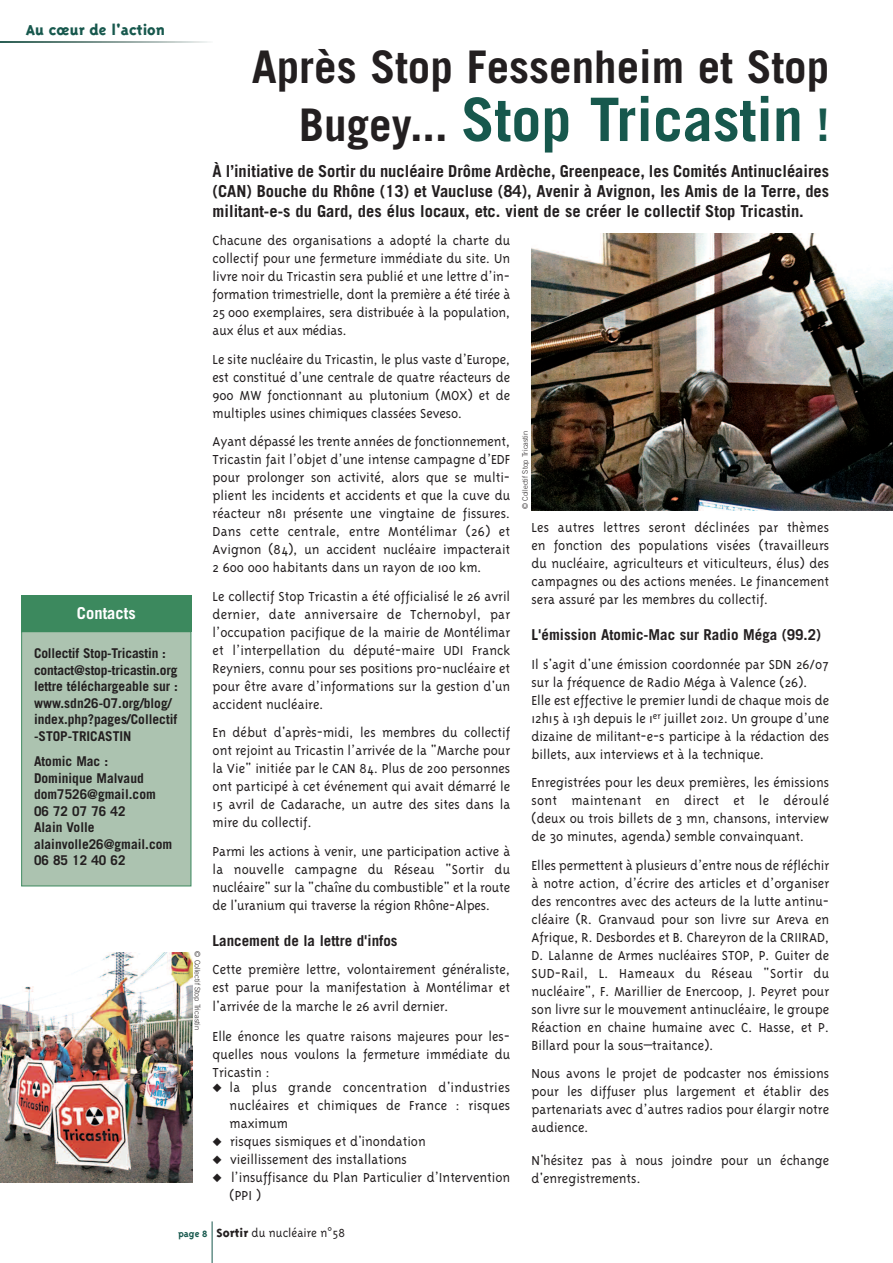
<style>
.page{position:relative;width:893px;height:1263px;background:#fff}
.page>*{position:absolute;margin:0;border:0;box-sizing:border-box;transform-origin:0 0}
.t1{font:700 60px "Trade Gothic LT Std";color:#17584d}
.t2{font:700 45px "Trade Gothic LT Std";color:#231f20}
.t3{font:700 16.5px/19.8px "Trade Gothic LT Std";color:#231f20;text-align:justify}
.t4{font:800 16.5px "Triplex";color:#17584d}
.t5{font:700 16.5px "Trade Gothic LT Std";color:#fff}
.t6{font:300 15px/18px "Triplex";color:#231f20;text-align:justify}
.t7{font:700 15px "Trade Gothic LT Std";color:#231f20}
.t8{font:700 13.5px/16.5px "Trade Gothic LT Std";color:#231f20}
.t9{font:300 13.5px "Triplex";color:#231f20}
.t10{font:300 7.5px "Trade Gothic LT Std";color:#231f20}
.s1{font-size:45px;color:#231f20}
.s2{font-size:45px}
.s3{font-weight:700;font-size:10.5px;color:#17584d}
.s4{font-weight:800}
.s5{font-family:"Arial Narrow";font-weight:400}
</style>
<div class="page">
<svg style="left:0;top:41px;width:208px;height:2px"></svg>
<hr style="left:212px;top:1221px;width:1px;height:42px;background:#17584d">
<div style="left:22px;top:632px;width:169px;height:253px;background:#acc3b0"></div>
<div style="left:21px;top:631px;width:170px;height:255px;border:1px solid #3c895e"></div>
<div style="left:21px;top:595px;width:170px;height:37px;background:#3c895e"></div>
<img style="left:531px;top:234px;width:362px;height:276px">
<img style="left:0;top:952px;width:192px;height:231px">
<p class="t4" style="left:26px;top:20px;width:141px">Au cœur de l'action</p>
<p class="t5" style="left:77px;top:607px;width:60px">Contacts</p>
<p class="t8" style="left:34px;top:646px;width:145px">Collectif Stop-Tricastin : contact@stop-tricastin.org lettre téléchargeable sur : www.sdn26-07.org/blog/ index.php?pages/Collectif -STOP-TRICASTIN</p>
<p class="t8" style="left:34px;top:754px;width:140px">Atomic Mac :<br>Dominique Malvaud dom7526@gmail.com<br>06 72 07 76 42<br>Alain Volle alainvolle26@gmail.com<br>06 85 12 40 62</p>
<p class="t10" style="left:200px;top:951px;width:80px;rotate:90deg">© Collectif Stop Tricastin</p>
<h2 class="t2" style="left:252px;top:50px;width:579px">Après Stop Fessenheim et Stop</h2>
<h1 class="t1" style="left:299px;top:98px;width:531px"><span class="s1">Bugey...</span> Stop Tricastin <span class="s2">!</span></h1>
<p class="t3" style="left:213px;top:163px;width:618px">À l’initiative de Sortir du nucléaire Drôme Ardèche, Greenpeace, les Comités Antinucléaires (CAN) Bouche du Rhône (13) et Vaucluse (84), Avenir à Avignon, les Amis de la Terre, des militant-e-s du Gard, des élus locaux, etc. vient de se créer le collectif Stop Tricastin.</p>
<p class="t6" style="left:213px;top:231px;width:299px">Chacune des organisations a adopté la charte du collectif pour une fermeture immédiate du site. Un livre noir du Tricastin sera publié et une lettre d’in&shy;formation trimestrielle, dont la première a été tirée à 25 000 exemplaires, sera distribuée à la population, aux élus et aux médias.</p>
<p class="t6" style="left:213px;top:350px;width:299px">Le site nucléaire du Tricastin, le plus vaste d’Europe, est constitué d’une centrale de quatre réacteurs de 900 MW fonctionnant au plutonium (MOX) et de multiples usines chimiques classées Seveso.</p>
<p class="t6" style="left:213px;top:432px;width:299px">Ayant dépassé les trente années de fonctionnement, Tricastin fait l’objet d’une intense campagne d’EDF pour prolonger son activité, alors que se multi&shy;plient les incidents et accidents et que la cuve du réacteur n°1 présente une vingtaine de fissures.<br>Dans cette centrale, entre Montélimar (26) et Avignon (84), un accident nucléaire impacterait 2 600 000 habitants dans un rayon de 100 km.</p>
<p class="t6" style="left:213px;top:587px;width:299px">Le collectif Stop Tricastin a été officialisé le 26 avril dernier, date anniversaire de Tchernobyl, par l’occupation pacifique de la mairie de Montélimar et l’interpellation du député-maire UDI Franck Reyniers, connu pour ses positions pro-nucléaire et pour être avare d’informations sur la gestion d'un accident nucléaire.</p>
<p class="t6" style="left:213px;top:723px;width:299px">En début d'après-midi, les membres du collectif ont rejoint au Tricastin l’arrivée de la "Marche pour la Vie" initiée par le CAN 84. Plus de 200 personnes ont participé à cet événement qui avait démarré le 15 avril de Cadarache, un autre des sites dans la mire du collectif.</p>
<p class="t6" style="left:213px;top:842px;width:299px">Parmi les actions à venir, une participation active à la nouvelle campagne du Réseau "Sortir du nucléaire" sur la "chaîne du combustible" et la route de l'uranium qui traverse la région Rhône-Alpes.</p>
<p class="t7" style="left:213px;top:935px;width:186px">Lancement de la lettre d'infos</p>
<p class="t6" style="left:213px;top:960px;width:299px">Cette première lettre, volontairement généraliste, est parue pour la manifestation à Montélimar et l'arrivée de la marche le 26 avril dernier.</p>
<p class="t6" style="left:213px;top:1026px;width:299px">Elle énonce les quatre raisons majeures pour les&shy;quelles nous voulons la fermeture immédiate du Tricastin :</p>
<p class="t6" style="left:230px;top:1077px;width:282px;text-indent:-17px">◆ la plus grande concentration d'industries nucléaires et chimiques de France : risques maximum</p>
<p class="t6" style="left:213px;top:1131px;width:215px">◆ risques sismiques et d'inondation</p>
<p class="t6" style="left:213px;top:1149px;width:196px">◆ vieillissement des installations</p>
<p class="t6" style="left:230px;top:1167px;width:282px;text-indent:-17px">◆ l’insuffisance du Plan Particulier d’Intervention (PPI )</p>
<p class="t10" style="left:522px;top:509px;width:80px;rotate:-90deg">© Collectif Stop Tricastin</p>
<p class="t6" style="left:531px;top:518px;width:299px">Les autres lettres seront déclinées par thèmes en fonction des populations visées (travailleurs du nucléaire, agriculteurs et viticulteurs, élus) des campagnes ou des actions menées. Le financement sera assuré par les membres du collectif.</p>
<p class="t7" style="left:531px;top:629px;width:291px">L'émission Atomic-Mac sur Radio Méga (99.2)</p>
<p class="t6" style="left:531px;top:654px;width:299px;text-align:left">Il s'agit d'une émission coordonnée par SDN 26/07 sur la fréquence de Radio Méga à Valence (26).<br>Elle est effective le premier lundi de chaque mois de 12h15 à 13h depuis le 1<sup>er</sup> juillet 2012. Un groupe d’une dizaine de militant-e-s participe à la rédaction des billets, aux interviews et à la technique.</p>
<p class="t6" style="left:531px;top:773px;width:299px">Enregistrées pour les deux premières, les émissions sont maintenant en direct et le déroulé (deux ou trois billets de 3 mn, chansons, interview de 30 minutes, agenda) semble convainquant.</p>
<p class="t6" style="left:531px;top:855px;width:299px">Elles permettent à plusieurs d’entre nous de réfléchir à notre action, d’écrire des articles et d’organiser des rencontres avec des acteurs de la lutte antinu&shy;cléaire (R. Granvaud pour son livre sur Areva en Afrique, R. Desbordes et B. Chareyron de la CRIIRAD, D. Lalanne de Armes nucléaires STOP, P. Guiter de SUD-Rail, L. Hameaux du Réseau "Sortir du nucléaire", F. Marillier de Enercoop, J. Peyret pour son livre sur le mouvement antinucléaire, le groupe Réaction en chaine humaine avec C. Hasse, et P.<br>Billard pour la sous–traitance).</p>
<p class="t6" style="left:531px;top:1064px;width:299px">Nous avons le projet de podcaster nos émissions pour les diffuser plus largement et établir des partenariats avec d’autres radios pour élargir notre audience.</p>
<p class="t6" style="left:531px;top:1151px;width:299px">N'hésitez pas à nous joindre pour un échange d'enregistrements.</p>
<p class="t9" style="left:178px;top:1224px;width:169px"><span class="s3">page 8</span> <span class="s4">Sortir</span> du nucléaire n<span class="s5">°</span>58</p>
</div>
